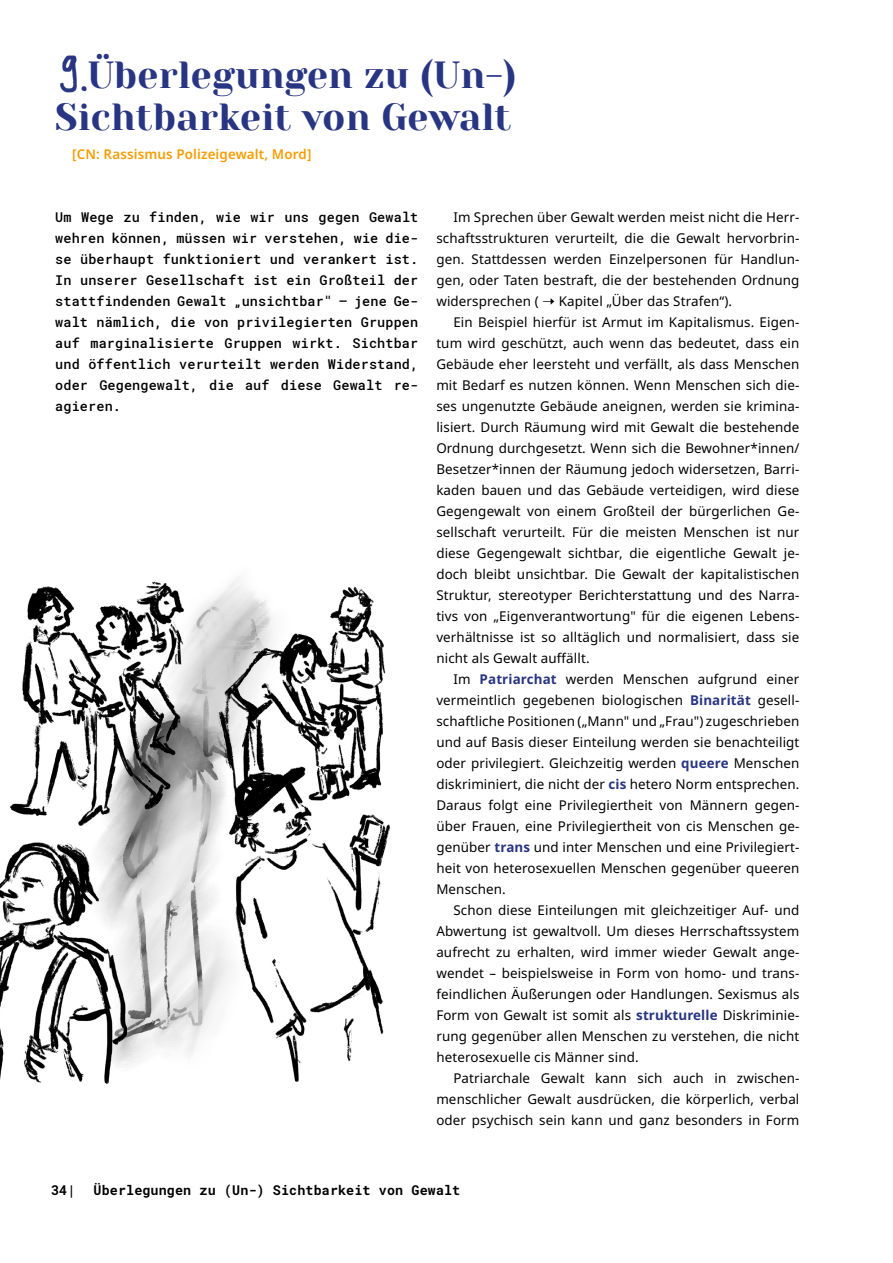
<style>
.page{position:relative;width:893px;height:1263px;background:#fff}
.page>*{position:absolute;margin:0;border:0;box-sizing:border-box;transform-origin:0 0}
.H1_neu{font:37.65px/42px "Yeseva One";letter-spacing:.01em;color:#283583;text-align:right}
.Fließtext_neu_Noto{font:13.5px/21px "Noto Sans";letter-spacing:.01em;color:#000;text-align:justify}
.Fließtext_Intro_Robo{font:500 13.5px/21px "Roboto Mono";letter-spacing:.01em;color:#000;text-align:justify}
.Kapitel-Fusszeile-li{font:700 13.5px "Roboto Mono";letter-spacing:.01em;color:#000}
.Fließtext_neu_Noto-2{font:600 13.5px "Noto Sans";letter-spacing:.01em;color:#f59d01}
.s1{font-weight:700;color:#283583}
</style>
<div class="page">
<img style="left:0;top:579px;width:391px;height:505px">
<img style="left:60px;top:55px;width:27px;height:38px">
<h1 class="H1_neu" style="left:55px;top:53px;width:463px">Überlegungen zu (Un-)<br>Sichtbarkeit von Gewalt</h1>
<p class="Fließtext_neu_Noto-2" style="left:72px;top:145px;width:241px">[CN: Rassismus Polizeigewalt, Mord]</p>
<p class="Fließtext_Intro_Robo" style="left:55px;top:206px;width:365px">Um Wege zu finden, wie wir uns gegen Gewalt wehren können, müssen wir verstehen, wie die&shy;se überhaupt funktioniert und verankert ist.<br>In unserer Gesellschaft ist ein Großteil der stattfindenden Gewalt „unsichtbar" – jene Ge&shy;walt nämlich, die von privilegierten Gruppen auf marginalisierte Gruppen wirkt. Sichtbar und öffentlich verurteilt werden Widerstand, oder Gegengewalt, die auf diese Gewalt re&shy;agieren.</p>
<p class="Fließtext_neu_Noto" style="left:436px;top:207px;width:365px;text-indent:17px">Im Sprechen über Gewalt werden meist nicht die Herr&shy;schaftsstrukturen verurteilt, die die Gewalt hervorbrin&shy;gen. Stattdessen werden Einzelpersonen für Handlun&shy;gen, oder Taten bestraft, die der bestehenden Ordnung widersprechen ( ➝ Kapitel „Über das Strafen“).</p>
<p class="Fließtext_neu_Noto" style="left:436px;top:312px;width:365px;text-indent:17px">Ein Beispiel hierfür ist Armut im Kapitalismus. Eigen&shy;tum wird geschützt, auch wenn das bedeutet, dass ein Gebäude eher leersteht und verfällt, als dass Menschen mit Bedarf es nutzen können. Wenn Menschen sich die&shy;ses ungenutzte Gebäude aneignen, werden sie krimina&shy;lisiert. Durch Räumung wird mit Gewalt die bestehende Ordnung durchgesetzt. Wenn sich die Bewohner*innen/ Besetzer*innen der Räumung jedoch widersetzen, Barri&shy;kaden bauen und das Gebäude verteidigen, wird diese Gegengewalt von einem Großteil der bürgerlichen Ge&shy;sellschaft verurteilt. Für die meisten Menschen ist nur diese Gegengewalt sichtbar, die eigentliche Gewalt je&shy;doch bleibt unsichtbar. Die Gewalt der kapitalistischen Struktur, stereotyper Berichterstattung und des Narra&shy;tivs von „Eigenverantwortung" für die eigenen Lebens&shy;verhältnisse ist so alltäglich und normalisiert, dass sie nicht als Gewalt auffällt.</p>
<p class="Fließtext_neu_Noto" style="left:436px;top:669px;width:365px;text-indent:17px">Im <span class="s1">Patriarchat</span> werden Menschen aufgrund einer vermeintlich gegebenen biologischen <span class="s1">Binarität</span> gesell&shy;schaftliche Positionen („Mann" und „Frau") zugeschrieben und auf Basis dieser Einteilung werden sie benachteiligt oder privilegiert. Gleichzeitig werden <span class="s1">queere</span> Menschen diskriminiert, die nicht der <span class="s1">cis</span> hetero Norm entsprechen.<br>Daraus folgt eine Privilegiertheit von Männern gegen&shy;über Frauen, eine Privilegiertheit von cis Menschen ge&shy;genüber <span class="s1">trans</span> und inter Menschen und eine Privilegiert&shy;heit von heterosexuellen Menschen gegenüber queeren Menschen.</p>
<p class="Fließtext_neu_Noto" style="left:436px;top:900px;width:365px;text-indent:17px">Schon diese Einteilungen mit gleichzeitiger Auf- und Abwertung ist gewaltvoll. Um dieses Herrschaftssystem aufrecht zu erhalten, wird immer wieder Gewalt ange&shy;wendet – beispielsweise in Form von homo- und trans&shy;feindlichen Äußerungen oder Handlungen. Sexismus als Form von Gewalt ist somit als <span class="s1">strukturelle</span> Diskriminie&shy;rung gegenüber allen Menschen zu verstehen, die nicht heterosexuelle cis Männer sind.</p>
<p class="Fließtext_neu_Noto" style="left:436px;top:1068px;width:365px;text-indent:17px">Patriarchale Gewalt kann sich auch in zwischen&shy;menschlicher Gewalt ausdrücken, die körperlich, verbal oder psychisch sein kann und ganz besonders in Form</p>
<p class="Kapitel-Fusszeile-li" style="left:51px;top:1180px;width:26px">34|</p>
<p class="Kapitel-Fusszeile-li" style="left:94px;top:1180px;width:368px">Überlegungen zu (Un-) Sichtbarkeit von Gewalt</p>
</div>
